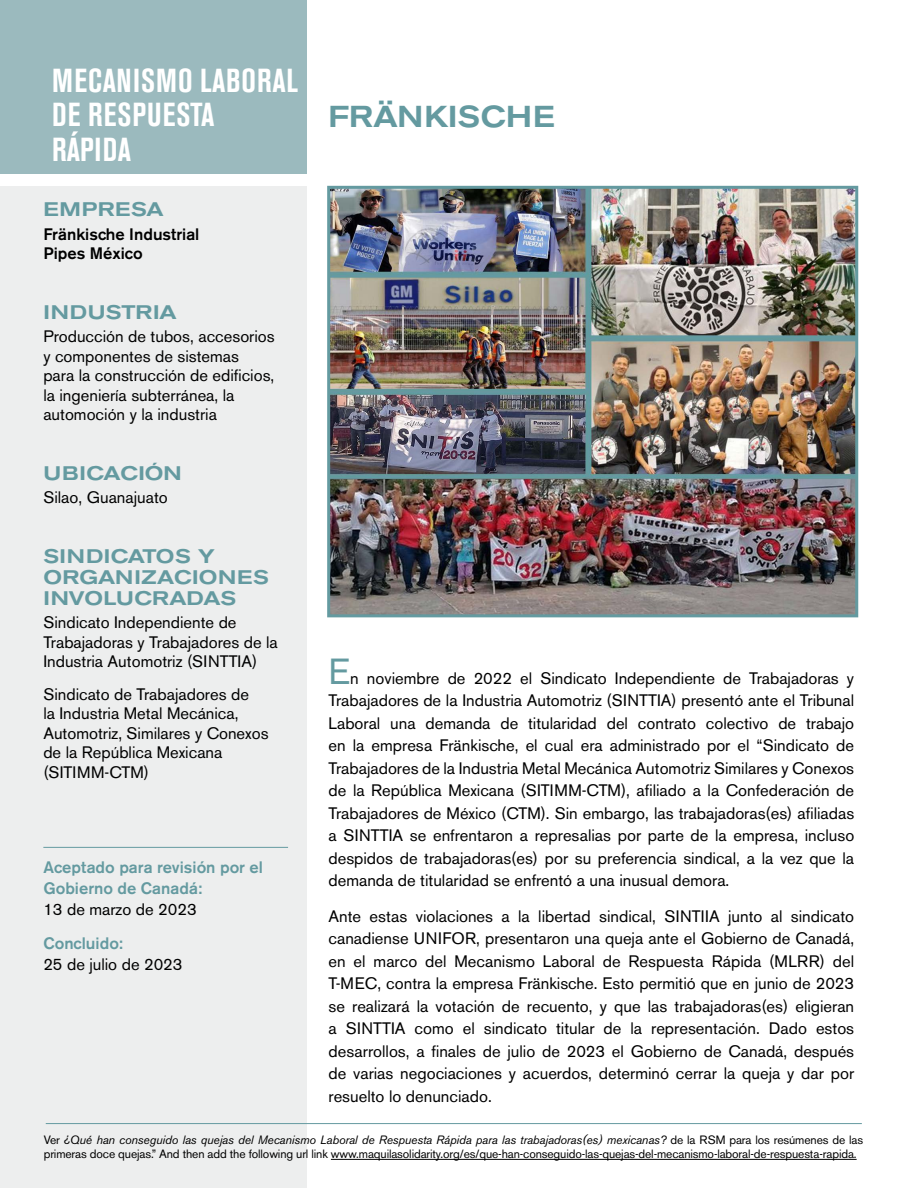
<style>
.page{position:relative;width:918px;height:1188px;background:#fff}
.page>*{position:absolute;margin:0;border:0;box-sizing:border-box;transform-origin:0 0}
.t1{font:700 condensed 33px/34.5px "Akzidenz Grotesk BE";letter-spacing:.035em;color:#fff;scale:.92 1}
.t2{font:500 expanded 30px "Akzidenz Grotesk BE";letter-spacing:.02em;color:#649aa0;scale:.92 1}
.t3{font:500 expanded 19.5px/21px "Akzidenz Grotesk BE";letter-spacing:.02em;color:#649aa0}
.t4{font:16.5px/22.5px "Akzidenz Grotesk BE";color:#000}
.t5{font:500 16.5px/21px "Akzidenz Grotesk BE";color:#649aa0}
.t6{font:500 16.5px/19.5px "Akzidenz Grotesk BE";color:#000}
.t7{font:12px/14.2px "Akzidenz Grotesk BE";letter-spacing:-.01em;color:#000}
.s1{font-size:36px;color:#649aa0}
.s2{font-style:italic}
</style>
<div class="page">
<div style="left:0;top:186px;width:306px;height:1002px;background:#edeeee"></div>
<div style="left:0;top:0;width:306px;height:173px;background:#9bbabe"></div>
<img style="left:331px;top:190px;width:523px;height:423px">
<div style="left:327px;top:186px;width:531px;height:431px;border:3px solid #649aa0"></div>
<hr style="left:43px;top:847px;width:245px;height:1px;background:#649aa0">
<hr style="left:46px;top:1123px;width:816px;height:1px;background:#649aa0">
<hr style="left:331px;top:1159px;width:526px;height:1px;background:#000">
<h1 class="t1" style="left:52px;top:63px;width:268px">MECANISMO LABORAL<br>DE RESPUESTA<br>RÁPIDA</h1>
<p class="t3" style="left:43px;top:199px;width:122px">EMPRESA</p>
<p class="t6" style="left:43px;top:224px;width:158px">Fränkische Industrial<br>Pipes México</p>
<p class="t3" style="left:43px;top:301px;width:135px">INDUSTRIA</p>
<p class="t4" style="left:43px;top:327px;width:233px;line-height:19.5px">Producción de tubos, accesorios y componentes de sistemas<br>para la construcción de edificios, la ingeniería subterránea, la automoción y la industria</p>
<p class="t3" style="left:43px;top:462px;width:140px">UBICACIÓN</p>
<p class="t4" style="left:43px;top:486px;width:126px">Silao, Guanajuato</p>
<p class="t3" style="left:43px;top:545px;width:227px">SINDICATOS Y<br>ORGANIZACIONES<br>INVOLUCRADAS</p>
<p class="t4" style="left:43px;top:613px;width:236px;line-height:19.5px">Sindicato Independiente de<br>Trabajadoras y Trabajadores de la<br>Industria Automotriz (SINTTIA)</p>
<p class="t4" style="left:43px;top:684px;width:227px;line-height:19.5px">Sindicato de Trabajadores de<br>la Industria Metal Mecánica,<br>Automotriz, Similares y Conexos de la República Mexicana (SITIMM-CTM)</p>
<p class="t5" style="left:43px;top:856px;width:221px">Aceptado para revisión por el<br>Gobierno de Canadá:</p>
<p class="t4" style="left:43px;top:898px;width:155px">13 de marzo de 2023</p>
<p class="t5" style="left:43px;top:932px;width:81px">Concluido:</p>
<p class="t4" style="left:43px;top:953px;width:141px">25 de julio de 2023</p>
<h2 class="t2" style="left:329px;top:99px;width:248px">FRÄNKISCHE</h2>
<p class="t4" style="left:329px;top:667px;width:527px;text-align:justify"><span class="s1">E</span>n noviembre de 2022 el Sindicato Independiente de Trabajadoras y Trabajadores de la Industria Automotriz (SINTTIA) presentó ante el Tribunal Laboral una demanda de titularidad del contrato colectivo de trabajo en la empresa Fränkische, el cual era administrado por el “Sindicato de Trabajadores de la Industria Metal Mecánica Automotriz Similares y Conexos de la República Mexicana (SITIMM-CTM), afiliado a la Confederación de Trabajadores de México (CTM). Sin embargo, las trabajadoras(es) afiliadas a SINTTIA se enfrentaron a represalias por parte de la empresa, incluso despidos de trabajadoras(es) por su preferencia sindical, a la vez que la demanda de titularidad se enfrentó a una inusual demora.</p>
<p class="t4" style="left:329px;top:905px;width:527px;text-align:justify">Ante estas violaciones a la libertad sindical, SINTIIA junto al sindicato canadiense UNIFOR, presentaron una queja ante el Gobierno de Canadá, en el marco del Mecanismo Laboral de Respuesta Rápida (MLRR) del T-MEC, contra la empresa Fränkische. Esto permitió que en junio de 2023 se realizará la votación de recuento, y que las trabajadoras(es) eligieran a SINTTIA como el sindicato titular de la representación. Dado estos desarrollos, a finales de julio de 2023 el Gobierno de Canadá, después de varias negociaciones y acuerdos, determinó cerrar la queja y dar por resuelto lo denunciado.</p>
<p class="t7" style="left:44px;top:1133px;width:821px">Ver <span class="s2">¿Qué han conseguido las quejas del Mecanismo Laboral de Respuesta Rápida para las trabajadoras(es) mexicanas?</span> de la RSM para los resúmenes de las primeras doce quejas.” And then add the following url link www.maquilasolidarity.org/es/que-han-conseguido-las-quejas-del-mecanismo-laboral-de-respuesta-rapida.</p>
</div>
